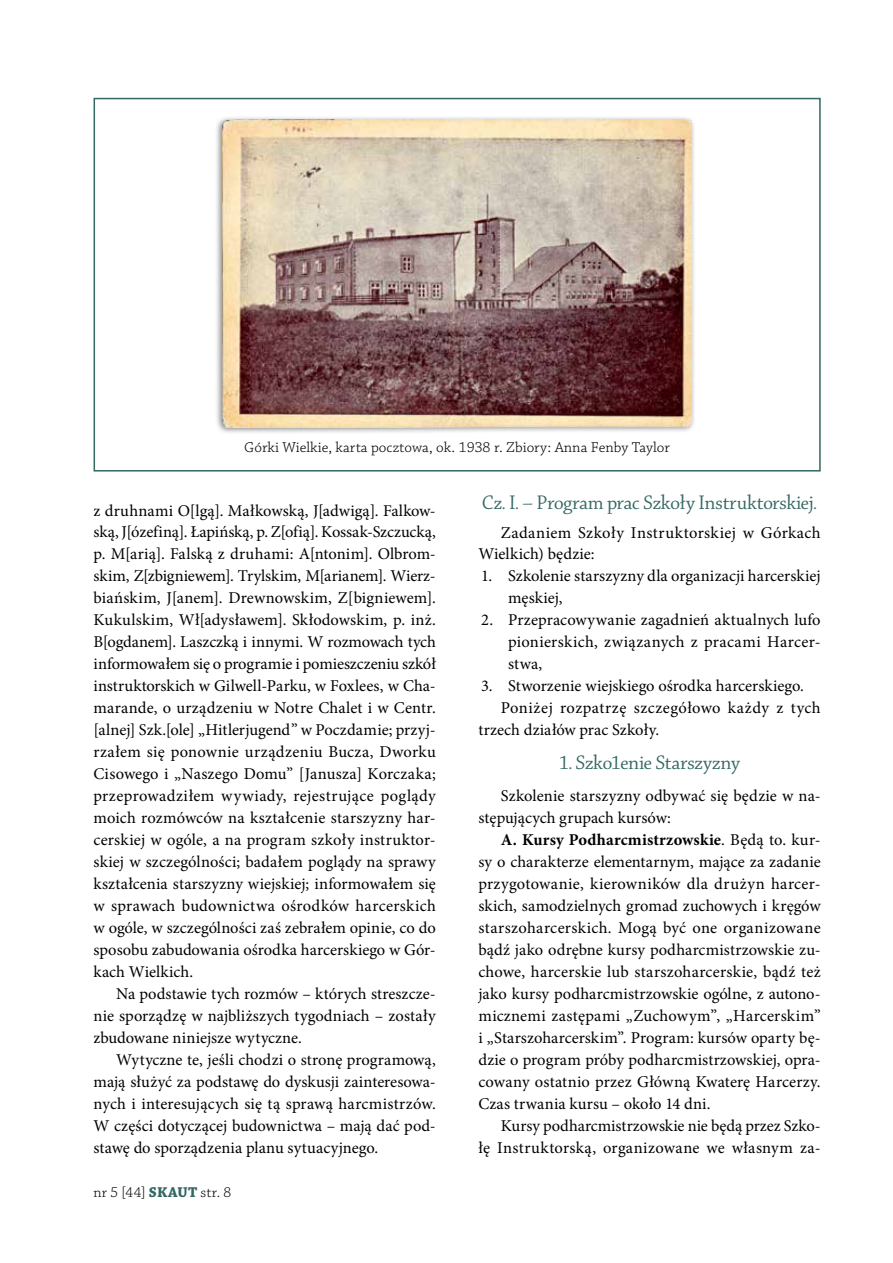
<style>
.page{position:relative;width:893px;height:1263px;background:#fff}
.page>*{position:absolute;margin:0;border:0;box-sizing:border-box;transform-origin:0 0}
.t1{font:21px "Chaparral Pro Disp";color:#336762}
.t2{font:16.5px/22px "Minion Pro";letter-spacing:.005em;color:#000;text-align:justify}
.t3{font:16.5px "Minion Pro";letter-spacing:.025em;color:#000}
.t4{font:15px "Chaparral Pro Light Capt";color:#000}
.t5{font:300 15px "Chaparral Pro";letter-spacing:.02em;color:#000}
.s1{font-weight:700;color:#336762}
.s2{font-weight:700}
</style>
<div class="page">
<div style="left:94px;top:98px;width:727px;height:373px;border:2px solid #336762"></div>
<div style="left:214px;top:115px;width:482px;height:320px;background:#000;opacity:.5"></div>
<img style="left:222px;top:120px;width:470px;height:308px">
<p class="t4" style="left:244px;top:439px;width:427px">Górki Wielkie, karta pocztowa, ok. 1938 r. Zbiory: Anna Fenby Taylor</p>
<p class="t2" style="left:94px;top:499px;width:344px">z druhnami O[lgą]. Małkowską, J[adwigą]. Falkow&shy;ską, J[ózefiną]. Łapińską, p. Z[ofią]. Kossak-Szczucką, p. M[arią]. Falską z druhami: A[ntonim]. Olbrom&shy;skim, Z[zbigniewem]. Trylskim, M[arianem]. Wierz&shy;biańskim, J[anem]. Drewnowskim, Z[bigniewem].<br>Kukulskim, Wł[adysławem]. Skłodowskim, p. inż.<br>B[ogdanem]. Laszczką i innymi. W rozmowach tych informowałem się o programie i pomieszczeniu szkół instruktorskich w Gilwell-Parku, w Foxlees, w Cha&shy;marande, o urządzeniu w Notre Chalet i w Centr. [alnej] Szk.[ole] „Hitlerjugend” w Poczdamie; przyj&shy;rzałem się ponownie urządzeniu Bucza, Dworku Cisowego i „Naszego Domu” [Janusza] Korczaka; przeprowadziłem wywiady, rejestrujące poglądy moich rozmówców na kształcenie starszyzny har&shy;cerskiej w ogóle, a na program szkoły instruktor&shy;skiej w szczególności; badałem poglądy na sprawy kształcenia starszyzny wiejskiej; informowałem się w sprawach budownictwa ośrodków harcerskich w ogóle, w szczególności zaś zebrałem opinie, co do sposobu zabudowania ośrodka harcerskiego w Gór&shy;kach Wielkich.</p>
<p class="t2" style="left:94px;top:983px;width:344px;text-indent:22px">Na podstawie tych rozmów – których streszcze&shy;nie sporządzę w najbliższych tygodniach – zostały zbudowane niniejsze wytyczne.</p>
<p class="t2" style="left:94px;top:1049px;width:344px;text-indent:22px">Wytyczne te, jeśli chodzi o stronę programową, mają służyć za podstawę do dyskusji zainteresowa&shy;nych i interesujących się tą sprawą harcmistrzów.<br>W części dotyczącej budownictwa – mają dać pod&shy;stawę do sporządzenia planu sytuacyjnego.</p>
<p class="t5" style="left:94px;top:1184px;width:139px">nr 5 [44] <span class="s1">SKAUT</span> str. 8</p>
<p class="t1" style="left:482px;top:492px;width:336px">Cz. I. – Program prac Szkoły Instruktorskiej.</p>
<p class="t2" style="left:478px;top:521px;width:344px;text-indent:22px">Zadaniem Szkoły Instruktorskiej w Górkach<br>Wielkich) będzie:</p>
<p class="t2" style="left:508px;top:565px;width:314px;text-indent:-27px">1. Szkolenie starszyzny dla organizacji harcerskiej męskiej,</p>
<p class="t2" style="left:508px;top:609px;width:314px;text-indent:-27px">2. Przepracowywanie zagadnień aktualnych lufo pionierskich, związanych z pracami Harcer&shy;stwa,</p>
<p class="t2" style="left:481px;top:675px;width:324px">3. Stworzenie wiejskiego ośrodka harcerskiego.</p>
<p class="t3" style="left:501px;top:697px;width:321px">Poniżej rozpatrzę szczegółowo każdy z tych</p>
<p class="t2" style="left:478px;top:719px;width:182px">trzech działów prac Szkoły.</p>
<p class="t1" style="left:559px;top:752px;width:182px">1. Szko1enie Starszyzny</p>
<p class="t2" style="left:478px;top:785px;width:344px;text-indent:22px">Szkolenie starszyzny odbywać się będzie w na&shy;stępujących grupach kursów:</p>
<p class="t2" style="left:478px;top:829px;width:344px;text-indent:22px"><span class="s2">A. Kursy Podharcmistrzowskie</span>. Będą to. kur&shy;sy o charakterze elementarnym, mające za zadanie przygotowanie, kierowników dla drużyn harcer&shy;skich, samodzielnych gromad zuchowych i kręgów starszoharcerskich. Mogą być one organizowane bądź jako odrębne kursy podharcmistrzowskie zu&shy;chowe, harcerskie lub starszoharcerskie, bądź też jako kursy podharcmistrzowskie ogólne, z autono&shy;micznemi zastępami „Zuchowym”, „Harcerskim” i „Starszoharcerskim”. Program: kursów oparty bę&shy;dzie o program próby podharcmistrzowskiej, opra&shy;cowany ostatnio przez Główną Kwaterę Harcerzy.<br>Czas trwania kursu – około 14 dni.</p>
<p class="t2" style="left:478px;top:1115px;width:344px;text-align:right">Kursy podharcmistrzowskie nie będą przez Szko-<br>łę Instruktorską, organizowane we własnym za-</p>
</div>
